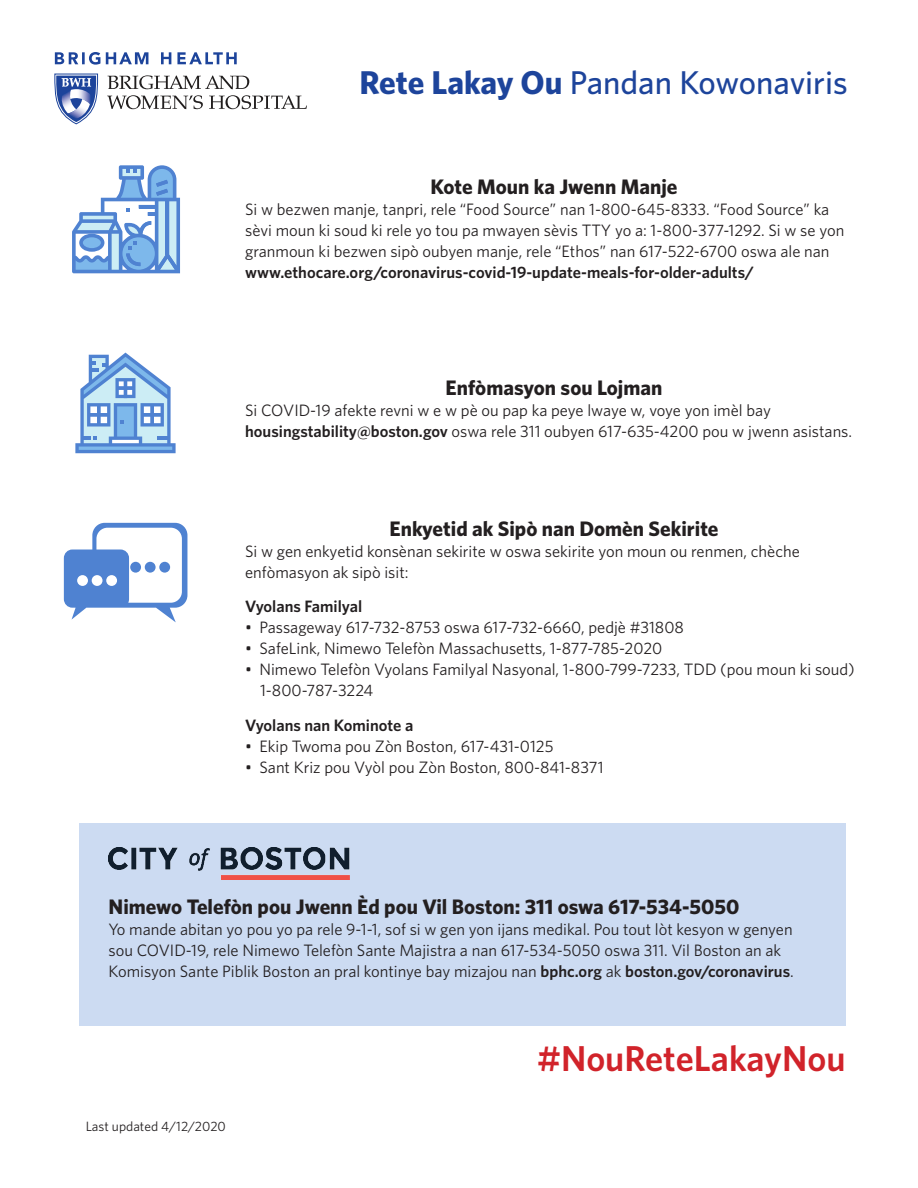
<style>
.page{position:relative;width:918px;height:1188px;background:#fff}
.page>*{position:absolute;margin:0;border:0;box-sizing:border-box;transform-origin:0 0}
.t1{font:600 36px "Whitney";color:#d1232a}
.t2{font:500 33px "Whitney";color:#1d449b}
.t3{font:700 21px "Whitney";color:#231f20}
.t4{font:16.5px/21px "Whitney";color:#231f20}
.t5{font:600 16.5px "Whitney";color:#231f20}
.t6{font:13.5px "Whitney";color:#231f20}
.s1{font-weight:700}
.s2{font-weight:600}
</style>
<div class="page">
<svg style="left:54px;top:73px;width:44px;height:51px"></svg>
<svg style="left:107px;top:75px;width:200px;height:34px"></svg>
<svg style="left:55px;top:52px;width:182px;height:13px"></svg>
<svg style="left:72px;top:165px;width:108px;height:108px"></svg>
<svg style="left:75px;top:353px;width:101px;height:100px"></svg>
<svg style="left:64px;top:523px;width:123px;height:99px"></svg>
<div style="left:79px;top:824px;width:767px;height:202px;background:#ccdbf2"></div>
<img style="left:109px;top:848px;width:240px;height:31px">
<p class="t2" style="left:360px;top:62px;width:490px"><span class="s1">Rete Lakay Ou</span> Pandan Kowonaviris</p>
<p class="t3" style="left:431px;top:174px;width:249px">Kote Moun ka Jwenn Manje</p>
<p class="t4" style="left:245px;top:198px;width:601px">Si w bezwen manje, tanpri, rele “Food Source” nan 1-800-645-8333. “Food Source” ka sèvi moun ki soud ki rele yo tou pa mwayen sèvis TTY yo a: 1-800-377-1292. Si w se yon granmoun ki bezwen sipò oubyen manje, rele “Ethos” nan 617-522-6700 oswa ale nan <span class="s2">www.ethocare.org/coronavirus-covid-19-update-meals-for-older-adults/</span></p>
<p class="t3" style="left:446px;top:374px;width:218px">Enfòmasyon sou Lojman</p>
<p class="t4" style="left:245px;top:399px;width:609px">Si COVID-19 afekte revni w e w pè ou pap ka peye lwaye w, voye yon imèl bay <span class="s2">housingstability@boston.gov</span> oswa rele 311 oubyen 617-635-4200 pou w jwenn asistans.</p>
<p class="t3" style="left:390px;top:516px;width:330px">Enkyetid ak Sipò nan Domèn Sekirite</p>
<p class="t4" style="left:245px;top:540px;width:556px">Si w gen enkyetid konsènan sekirite w oswa sekirite yon moun ou renmen, chèche enfòmasyon ak sipò isit:</p>
<p class="t5" style="left:245px;top:597px;width:119px">Vyolans Familyal</p>
<p class="t4" style="left:245px;top:617px;width:440px">• Passageway 617-732-8753 oswa 617-732-6660, pedjè #31808</p>
<p class="t4" style="left:245px;top:638px;width:419px">• SafeLink, Nimewo Telefòn Massachusetts, 1-877-785-2020</p>
<p class="t4" style="left:260px;top:659px;width:596px;text-indent:-15px">• Nimewo Telefòn Vyolans Familyal Nasyonal, 1-800-799-7233, TDD (pou moun ki soud)<br>1-800-787-3224</p>
<p class="t5" style="left:245px;top:715px;width:170px">Vyolans nan Kominote a</p>
<p class="t4" style="left:245px;top:735px;width:310px">• Ekip Twoma pou Zòn Boston, 617-431-0125</p>
<p class="t4" style="left:245px;top:756px;width:360px">• Sant Kriz pou Vyòl pou Zòn Boston, 800-841-8371</p>
<p class="t3" style="left:109px;top:894px;width:632px">Nimewo Telefòn pou Jwenn Èd pou Vil Boston: 311 oswa 617-534-5050</p>
<p class="t4" style="left:109px;top:919px;width:687px">Yo mande abitan yo pou yo pa rele 9-1-1, sof si w gen yon ijans medikal. Pou tout lòt kesyon w genyen sou COVID-19, rele Nimewo Telefòn Sante Majistra a nan 617-534-5050 oswa 311. Vil Boston an ak<br>Komisyon Sante Piblik Boston an pral kontinye bay mizajou nan <span class="s2">bphc.org</span> ak <span class="s2">boston.gov/coronavirus</span>.</p>
<p class="t6" style="left:86px;top:1119px;width:142px">Last updated 4/12/2020</p>
<p class="t1" style="left:537px;top:1037px;width:310px">#NouReteLakayNou</p>
</div>
